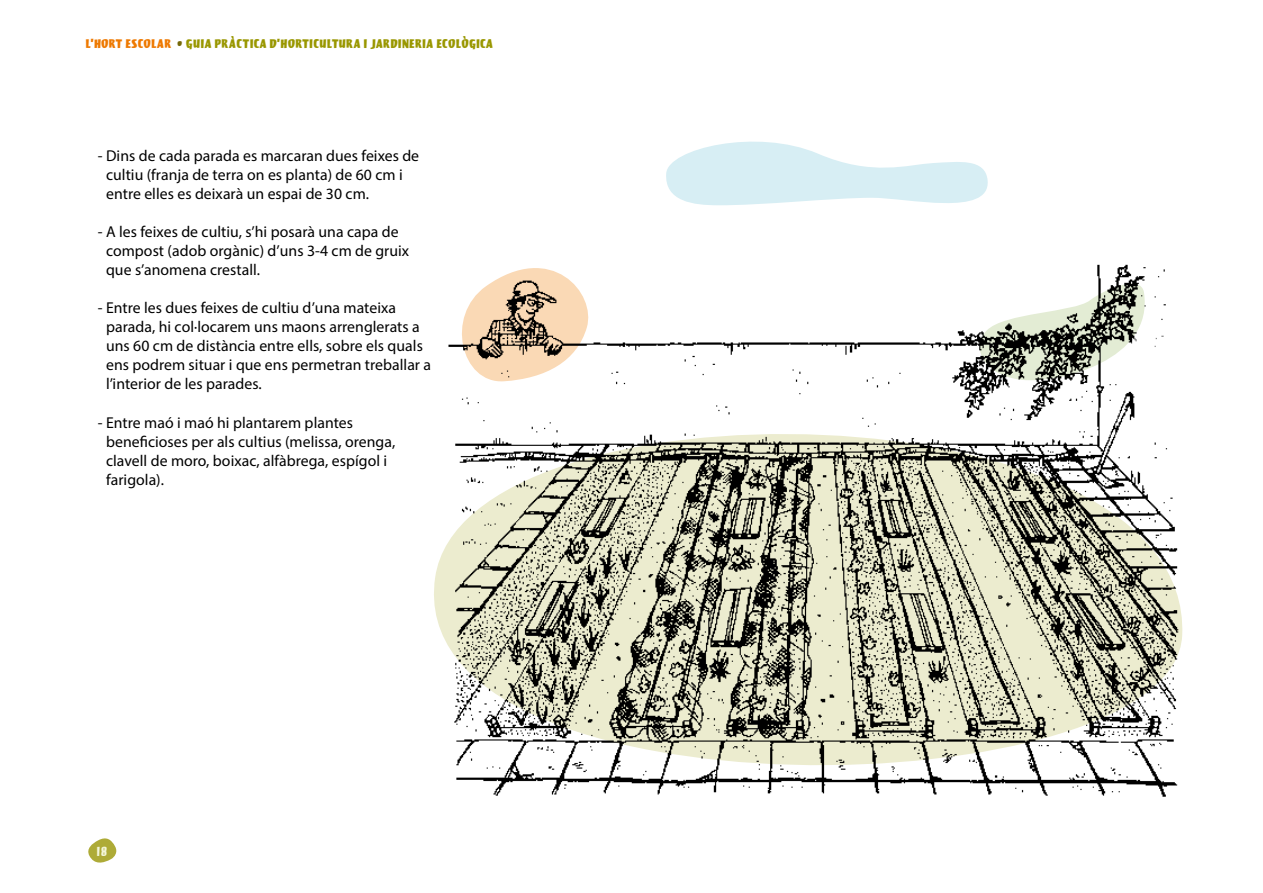
<style>
.page{position:relative;width:1263px;height:893px;background:#fff}
.page>*{position:absolute;margin:0;border:0;box-sizing:border-box;transform-origin:0 0}
.t1{font:15.75px/19px "Myriad Pro";letter-spacing:.005em;color:#000}
.t2{font:13.5px "Lola";color:#f3f6d9}
.t3{font:12.9px "Lola";letter-spacing:.005em;color:#999700}
.s1{color:#ee7900}
.s2{color:#766909}
</style>
<div class="page">
<svg style="left:88px;top:838px;width:29px;height:25px"></svg>
<svg style="left:666px;top:141px;width:322px;height:65px"></svg>
<img style="left:435px;top:264px;width:748px;height:533px">
<svg style="left:969px;top:274px;width:214px;height:110px"></svg>
<p class="t3" style="left:85px;top:36px;width:409px"><span class="s1">L’HORT ESCOLAR</span> <span class="s2">•</span> GUIA PRÀCTICA D’HORTICULTURA I JARDINERIA ECOLÒGICA</p>
<p class="t1" style="left:106px;top:146px;width:315px;text-indent:-8px">- Dins de cada parada es marcaran dues feixes de cultiu (franja de terra on es planta) de 60 cm i entre elles es deixarà un espai de 30 cm.</p>
<p class="t1" style="left:106px;top:222px;width:305px;text-indent:-8px">- A les feixes de cultiu, s’hi posarà una capa de compost (adob orgànic) d’uns 3-4 cm de gruix que s’anomena crestall.</p>
<p class="t1" style="left:106px;top:298px;width:327px;text-indent:-8px">- Entre les dues feixes de cultiu d’una mateixa parada, hi col·locarem uns maons arrenglerats a uns 60 cm de distància entre ells, sobre els quals ens podrem situar i que ens permetran treballar a l’interior de les parades.</p>
<p class="t1" style="left:106px;top:412px;width:291px;text-indent:-8px">- Entre maó i maó hi plantarem plantes beneficioses per als cultius (melissa, orenga, clavell de moro, boixac, alfàbrega, espígol i farigola).</p>
<p class="t2" style="left:96px;top:843px;width:13px">18</p>
</div>
